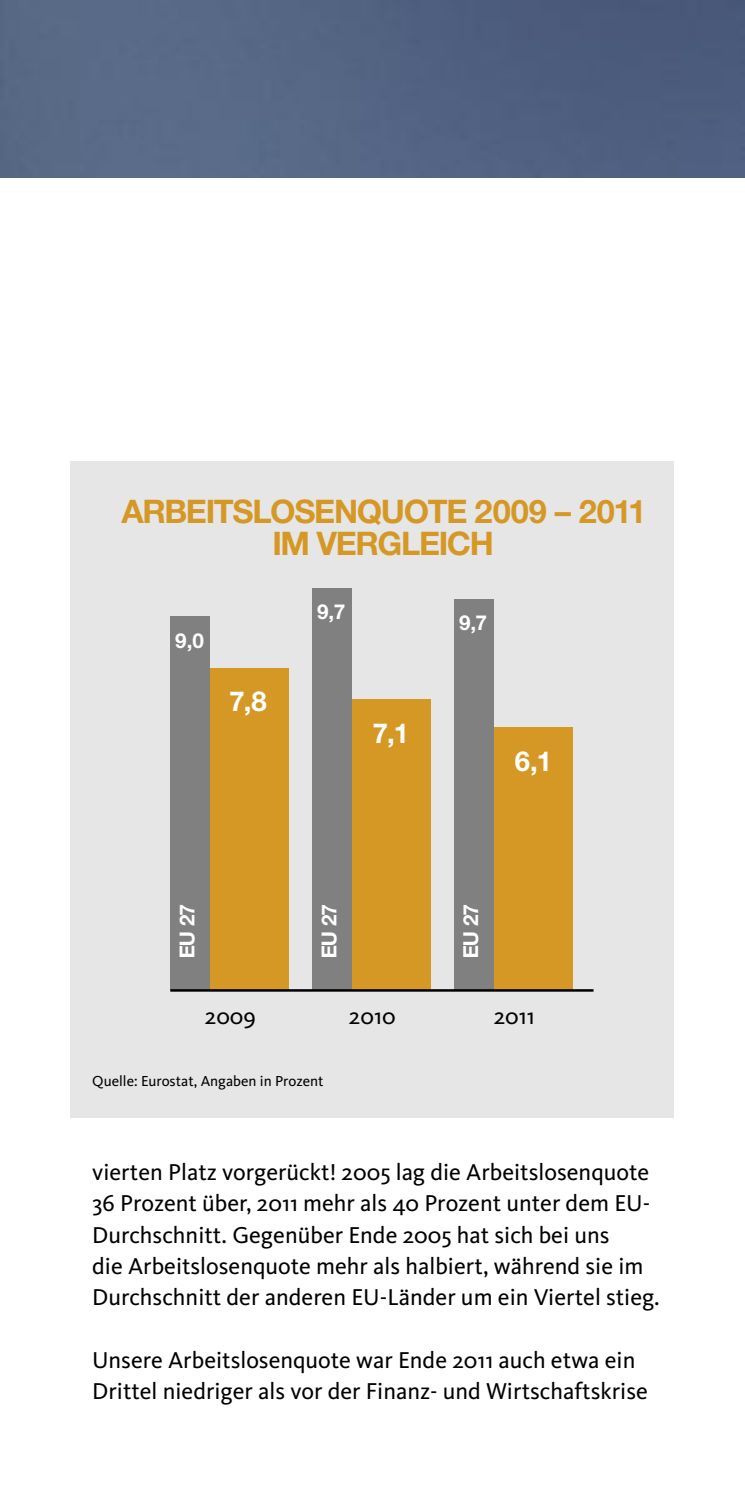
<style>
.page{position:relative;width:745px;height:1489px;background:#fff}
.page>*{position:absolute;margin:0;border:0;box-sizing:border-box;transform-origin:0 0}
.t1{font:700 32.5px/31.2px "CDU Helvetica";color:#d59824;text-align:center}
.t2{font:700 27.5px "CDU Helvetica";color:#fff}
.t3{font:23.75px/31.2px "CDU Kievit";color:#000}
.t4{font:700 20.5px "CDU Helvetica";color:#fff}
.t5{font:15px "CDU Kievit";color:#000}
</style>
<div class="page">
<img style="left:0;top:0;width:744px;height:177px">
<div style="left:71px;top:461px;width:602px;height:656px;background:#e6e6e6"></div>
<div style="left:191px;top:668px;width:98px;height:322px;background:#d59824"></div>
<div style="left:170px;top:616px;width:39px;height:374px;background:#808080"></div>
<div style="left:333px;top:699px;width:97px;height:291px;background:#d59824"></div>
<div style="left:312px;top:588px;width:39px;height:402px;background:#808080"></div>
<div style="left:475px;top:727px;width:97px;height:263px;background:#d59824"></div>
<div style="left:454px;top:598px;width:39px;height:392px;background:#808080"></div>
<hr style="left:170px;top:989px;width:423px;height:2px;background:#000">
<h1 class="t1" style="left:122px;top:495px;width:523px">ARBEITSLOSENQUOTE 2009 – 2011<br>IM VERGLEICH</h1>
<p class="t4" style="left:175px;top:628px;width:30px">9,0</p>
<p class="t2" style="left:230px;top:684px;width:38px">7,8</p>
<p class="t4" style="left:317px;top:599px;width:29px">9,7</p>
<p class="t2" style="left:373px;top:716px;width:35px">7,1</p>
<p class="t4" style="left:174px;top:958px;width:55px;rotate:-90deg">EU 27</p>
<p class="t4" style="left:316px;top:958px;width:55px;rotate:-90deg">EU 27</p>
<p class="t4" style="left:458px;top:610px;width:29px">9,7</p>
<p class="t2" style="left:514px;top:744px;width:37px">6,1</p>
<p class="t4" style="left:458px;top:958px;width:55px;rotate:-90deg">EU 27</p>
<p class="t3" style="left:205px;top:1002px;width:53px">2009</p>
<p class="t3" style="left:348px;top:1002px;width:48px">2010</p>
<p class="t3" style="left:493px;top:1002px;width:42px">2011</p>
<p class="t5" style="left:92px;top:1076px;width:233px">Quelle: Eurostat, Angaben in Prozent</p>
<p class="t3" style="left:92px;top:1158px;width:568px">vierten Platz vorgerückt! 2005 lag die Arbeitslosenquote 36 Prozent über, 2011 mehr als 40 Prozent unter dem EU-Durchschnitt. Gegenüber Ende 2005 hat sich bei uns<br>die Arbeitslosenquote mehr als halbiert, während sie im Durchschnitt der anderen EU-Länder um ein Viertel stieg.</p>
<p class="t3" style="left:92px;top:1346px;width:557px">Unsere Arbeitslosenquote war Ende 2011 auch etwa ein<br>Drittel niedriger als vor der Finanz- und Wirtschaftskrise</p>
</div>
